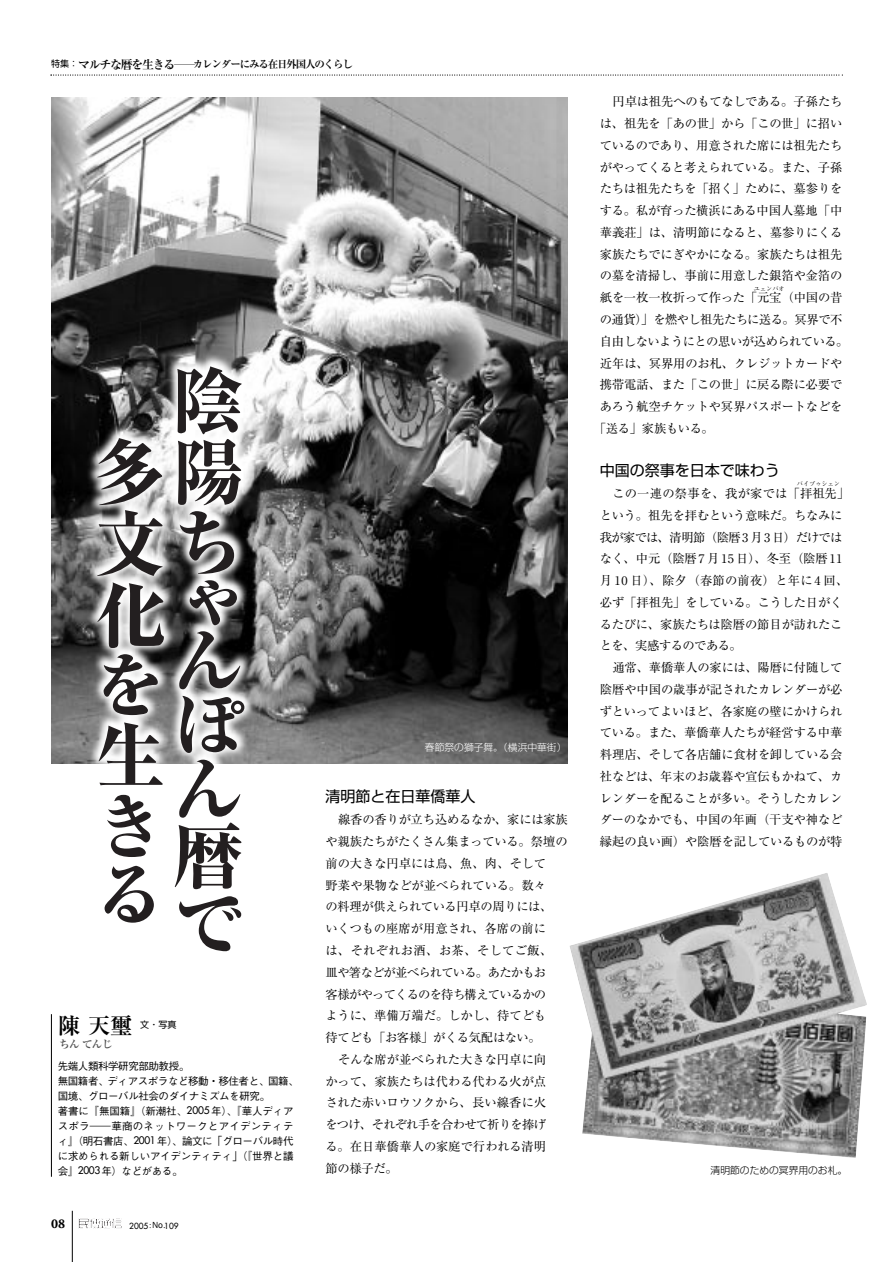
<style>
.page{position:relative;width:893px;height:1262px;background:#fff}
.page>*{position:absolute;margin:0;border:0;box-sizing:border-box;transform-origin:0 0}
.t1{font:800 72px/71.7px "Ryumin";color:#231f20;text-align:justify}
.t2{font:800 69px/63.2px "Ryumin";color:#231f20;text-align:justify}
.t3{font:700 22.5px "Ryumin";color:#000}
.t4{font:15px "Shin Go";color:#000}
.t5{font:700 13.5px "Adobe Garamond";color:#000}
.t6{font:12.3px/21.8px "Ryumin";letter-spacing:-.02em;color:#000;text-align:justify}
.t7{font:12.3px "Ryumin";letter-spacing:-.065em;color:#000}
.t8{font:12.3px "Ryumin";letter-spacing:-.04em;color:#000}
.t9{font:12.3px "Ryumin";letter-spacing:.005em;color:#000}
.t10{font:12.3px "Ryumin";letter-spacing:-.06em;color:#000}
.t11{font:12.3px "Ryumin";letter-spacing:-.045em;color:#000}
.t12{font:12.3px "Ryumin";letter-spacing:-.07em;color:#000}
.t13{font:12.3px "Ryumin";letter-spacing:.015em;color:#000}
.t14{font:500 10.5px/15px "Gothic BBB";letter-spacing:-.04em;color:#000}
.t15{font:700 10.5px "Ryumin";letter-spacing:-.11em;color:#000;scale:2 1}
.t16{font:700 10.5px "Ryumin";letter-spacing:-.05em;color:#4d4d4d}
.t17{font:300 9.75px "Shin Go";color:#fff}
.t18{font:300 9.75px "Shin Go";color:#000}
.t19{font:9px "Shin Go";color:#000}
.t20{font:8.25px "Futura";color:#000}
.t21{font:6.15px "Ryumin";color:#000}
.s1{font-family:"Shin Go";font-weight:400;font-size:9px}
.s2{font-size:12px}
.s3{font-size:69px}
.s4{font-family:"Futura";font-weight:400;font-size:10.2px}
.s5{font-family:"Frankfurt";font-size:9px}
.s6{font-size:9px}
</style>
<div class="page">
<img style="left:51px;top:97px;width:517px;height:666px">
<svg style="left:50px;top:74px;width:792px;height:2px"></svg>
<svg style="left:79px;top:1218px;width:43px;height:10px"></svg>
<hr style="left:72px;top:1210px;width:1px;height:52px;background:#000">
<hr style="left:51px;top:1014px;width:1px;height:162px;background:#000">
<img style="left:570px;top:873px;width:297px;height:285px">
<p class="t15" style="left:51px;top:60px;width:152px"><span class="s1">特集：</span><span class="s2">マルチな暦を生きる</span>―カレンダーにみる在日外国人のくらし</p>
<h1 class="t1" style="left:94px;top:375px;width:151px;text-indent:78px">陰多陽文<span class="s3">ち</span></h1>
<h2 class="t2" style="left:174px;top:579px;width:70px">ゃんぽん</h2>
<h1 class="t1" style="left:172px;top:831px;width:73px">暦</h1>
<h2 class="t2" style="left:174px;top:901px;width:70px">で</h2>
<h1 class="t1" style="left:94px;top:590px;width:73px">化</h1>
<h2 class="t2" style="left:96px;top:664px;width:70px">を</h2>
<h1 class="t1" style="left:94px;top:730px;width:73px">生</h1>
<h2 class="t2" style="left:96px;top:802px;width:70px;line-height:67.9px">きる</h2>
<p class="t4" style="left:325px;top:791px;width:151px">清明節と在日華僑華人</p>
<p class="t17" style="left:425px;top:744px;width:143px">春節祭の獅子舞。（横浜中華街）</p>
<p class="t6" style="left:338px;top:810px;width:231px">線香の香りが立ち込めるなか、家には家族</p>
<p class="t6" style="left:325px;top:832px;width:244px">や親族たちがたくさん集まっている。祭壇の</p>
<p class="t6" style="left:325px;top:854px;width:222px">前の大きな円卓には鳥、魚、肉、そして</p>
<p class="t6" style="left:325px;top:876px;width:222px">野菜や果物などが並べられている。数々</p>
<p class="t8" style="left:325px;top:902px;width:228px">の料理が供えられている円卓の周りには、</p>
<p class="t6" style="left:325px;top:919px;width:222px">いくつもの座席が用意され、各席の前に</p>
<p class="t13" style="left:325px;top:946px;width:228px">は、それぞれお酒、お茶、そしてご飯、</p>
<p class="t7" style="left:325px;top:967px;width:222px">皿や箸などが並べられている。あたかもお</p>
<p class="t7" style="left:325px;top:989px;width:222px">客様がやってくるのを待ち構えているかの</p>
<p class="t6" style="left:325px;top:1006px;width:222px">ように、準備万端だ。しかし、待てども</p>
<p class="t8" style="left:325px;top:1033px;width:217px">待てども「お客様」がくる気配はない。</p>
<p class="t6" style="left:338px;top:1050px;width:210px">そんな席が並べられた大きな円卓に向</p>
<p class="t6" style="left:325px;top:1071px;width:222px">かって、家族たちは代わる代わる火が点</p>
<p class="t6" style="left:325px;top:1093px;width:222px">された赤いロウソクから、長い線香に火</p>
<p class="t12" style="left:325px;top:1120px;width:222px">をつけ、それぞれ手を合わせて祈りを捧げ</p>
<p class="t9" style="left:325px;top:1141px;width:222px">る。在日華僑華人の家庭で行われる清明</p>
<p class="t6" style="left:325px;top:1158px;width:74px">節の様子だ。</p>
<h3 class="t3" style="left:58px;top:1017px;width:76px">陳天璽</h3>
<p class="t19" style="left:140px;top:1021px;width:37px">文・写真</p>
<p class="t16" style="left:59px;top:1040px;width:55px">ちんてんじ</p>
<p class="t14" style="left:58px;top:1060px;width:242px">先端人類科学研究部助教授。<br>無国籍者、ディアスポラなど移動・移住者と、国籍、国境、グローバル社会のダイナミズムを研究。<br>著書に『無国籍』（新潮社、<span class="s4">2005</span>年）、『華人ディアスポラ―華商のネットワークとアイデンティテ</p>
<p class="t14" style="left:58px;top:1134px;width:237px;line-height:15.6px">ィ』（明石書店、<span class="s4">2001</span>年）、論文に「グローバル時代に求められる新しいアイデンティティ」（『世界と議</p>
<p class="t14" style="left:58px;top:1164px;width:126px">会』<span class="s4">2003</span>年）などがある。</p>
<p class="t5" style="left:51px;top:1218px;width:16px">08</p>
<p class="t20" style="left:129px;top:1221px;width:51px">2005:<span class="s5">No</span><span class="s6">.</span>109</p>
<p class="t6" style="left:600px;top:93px;width:244px;text-indent:13px">円卓は祖先へのもてなしである。子孫たちは、祖先を「あの世」から「この世」に招いているのであり、用意された席には祖先たちがやってくると考えられている。また、子孫たちは祖先たちを「招く」ために、墓参りをする。私が育った横浜にある中国人墓地「中華義荘」は、清明節になると、墓参りにくる家族たちでにぎやかになる。家族たちは祖先の墓を清掃し、事前に用意した銀箔や金箔の紙を一枚一枚折って作った「元宝（中国の昔</p>
<p class="t21" style="left:754px;top:286px;width:32px">ユェンバオ</p>
<p class="t10" style="left:600px;top:315px;width:244px">の通貨）」を燃やし祖先たちに送る。冥界で不</p>
<p class="t11" style="left:600px;top:337px;width:250px">自由しないようにとの思いが込められている。</p>
<p class="t6" style="left:600px;top:354px;width:244px">近年は、冥界用のお札、クレジットカードや</p>
<p class="t6" style="left:600px;top:375px;width:244px">携帯電話、また「この世」に戻る際に必要で</p>
<p class="t6" style="left:600px;top:397px;width:244px">あろう航空チケットや冥界パスポートなどを</p>
<p class="t6" style="left:593px;top:419px;width:122px">「送る」家族もいる。</p>
<p class="t4" style="left:600px;top:465px;width:181px">中国の祭事を日本で味わう</p>
<p class="t9" style="left:612px;top:489px;width:238px">この一連の祭事を、我が家では「拝祖先」</p>
<p class="t21" style="left:797px;top:482px;width:45px">バイヅゥシェン</p>
<p class="t6" style="left:600px;top:506px;width:250px;text-align:left">という。祖先を拝むという意味だ。ちなみに我が家では、清明節（陰暦 3 月 3 日）だけではなく、中元（陰暦 7 月 15 日）、冬至（陰暦 11月 10 日）、除夕（春節の前夜）と年に 4 回、必ず「拝祖先」をしている。こうした日がくるたびに、家族たちは陰暦の節目が訪れたことを、実感するのである。</p>
<p class="t6" style="left:600px;top:658px;width:244px;text-indent:13px">通常、華僑華人の家には、陽暦に付随して陰暦や中国の歳事が記されたカレンダーが必ずといってよいほど、各家庭の壁にかけられている。また、華僑華人たちが経営する中華料理店、そして各店舗に食材を卸している会社などは、年末のお歳暮や宣伝もかねて、カレンダーを配ることが多い。そうしたカレンダーのなかでも、中国の年画（干支や神など縁起の良い画）や陰暦を記しているものが特</p>
<p class="t18" style="left:710px;top:1166px;width:138px">清明節のための冥界用のお札。</p>
</div>
